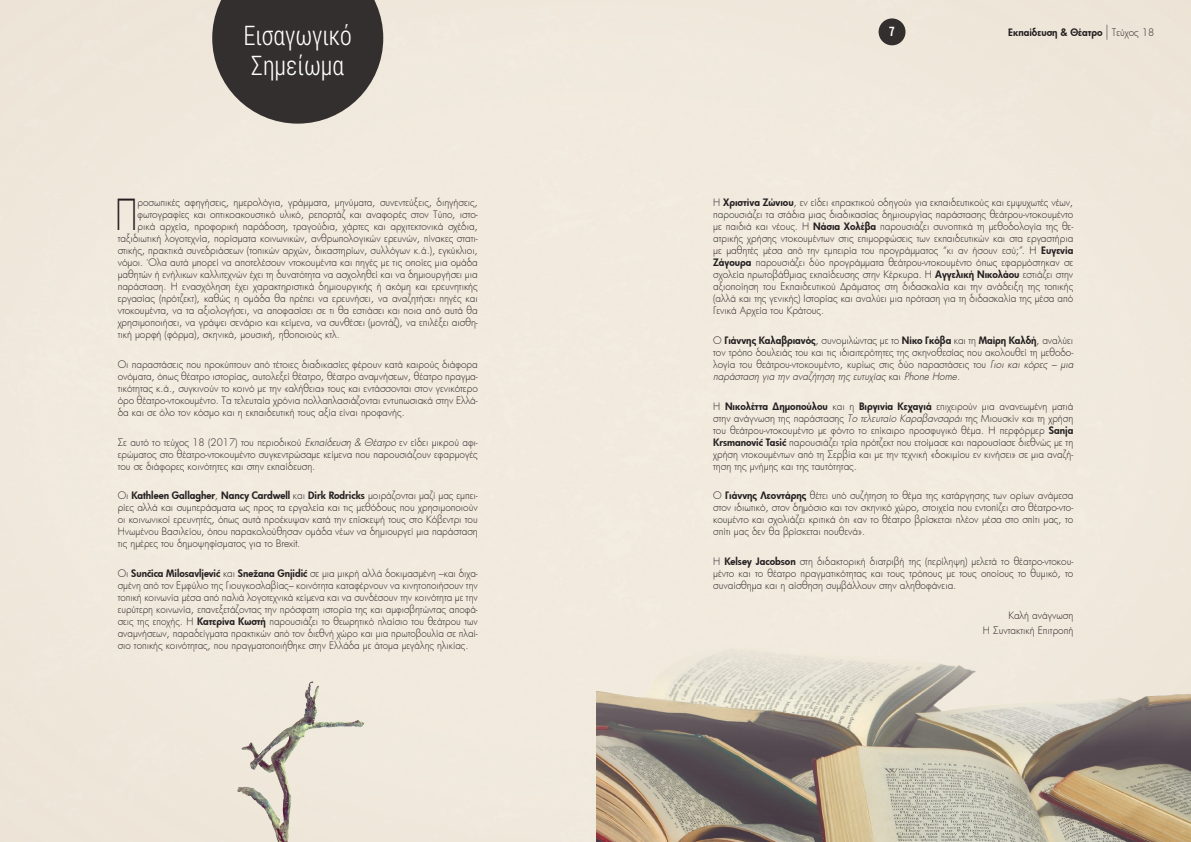
<style>
.page{position:relative;width:1191px;height:842px;background:#f0eadd}
.page>*{position:absolute;margin:0;border:0;box-sizing:border-box;transform-origin:0 0}
.t1{font:300 41.8px "Futura";color:#231f20;scale:.75 1}
.t2{font:300 27px "Roboto Condensed";color:#fff;scale:.95 1}
.t3{font:700 13px "Roboto Condensed";color:#fff;scale:.9 1}
.t4{font:300 10px/12px "Futura";color:#231f20;text-align:justify}
.t5{font:800 10px "Futura";color:#231f20}
.s1{font-style:italic}
.s2{font-weight:800}
.s3{font-weight:300;font-size:15px}
.s4{font-weight:300}
</style>
<div class="page">
<div style="left:878px;top:18px;width:27px;height:27px;background:#332f2f;border-radius:50%"></div>
<svg style="left:212px;top:0;width:171px;height:124px;background:#514d4b"></svg>
<img style="left:596px;top:645px;width:595px;height:197px">
<img style="left:235px;top:682px;width:128px;height:160px">
<p class="t2" style="left:243px;top:16px;width:116px">Εισαγωγικό</p>
<p class="t2" style="left:251px;top:47px;width:99px">Σημείωμα</p>
<p class="t1" style="left:115px;top:187px;width:31px">Π</p>
<p class="t4" style="left:137px;top:196px;width:342px">ροσωπικές αφηγήσεις, ημερολόγια, γράμματα, μηνύματα, συνεντεύξεις, διηγήσεις,</p>
<p class="t4" style="left:137px;top:208px;width:342px">φωτογραφίες και οπτικοακουστικό υλικό, ρεπορτάζ και αναφορές στον Τύπο, ιστο-</p>
<p class="t4" style="left:137px;top:220px;width:342px">ρικά αρχεία, προφορική παράδοση, τραγούδια, χάρτες και αρχιτεκτονικά σχέδια,</p>
<p class="t4" style="left:118px;top:232px;width:362px">ταξιδιωτική λογοτεχνία, πορίσματα κοινωνικών, ανθρωπολογικών ερευνών, πίνακες στατι-</p>
<p class="t4" style="left:118px;top:244px;width:361px">στικής, πρακτικά συνεδριάσεων (τοπικών αρχών, δικαστηρίων, συλλόγων κ.ά.), εγκύκλιοι,</p>
<p class="t4" style="left:118px;top:256px;width:361px">νόμοι. Όλα αυτά μπορεί να αποτελέσουν ντοκουμέντα και πηγές με τις οποίες μια ομάδα</p>
<p class="t4" style="left:118px;top:268px;width:361px">μαθητών ή ενήλικων καλλιτεχνών έχει τη δυνατότητα να ασχοληθεί και να δημιουργήσει μια</p>
<p class="t4" style="left:118px;top:280px;width:361px">παράσταση. Η ενασχόληση έχει χαρακτηριστικά δημιουργικής ή ακόμη και ερευνητικής</p>
<p class="t4" style="left:118px;top:292px;width:362px">εργασίας (πρότζεκτ), καθώς η ομάδα θα πρέπει να ερευνήσει, να αναζητήσει πηγές και</p>
<p class="t4" style="left:118px;top:304px;width:362px">ντοκουμέντα, να τα αξιολογήσει, να αποφασίσει σε τι θα εστιάσει και ποια από αυτά θα</p>
<p class="t4" style="left:118px;top:316px;width:362px">χρησιμοποιήσει, να γράψει σενάριο και κείμενα, να συνθέσει (μοντάζ), να επιλέξει αισθη-</p>
<p class="t4" style="left:118px;top:328px;width:224px">τική μορφή (φόρμα), σκηνικά, μουσική, ηθοποιούς κτλ.</p>
<p class="t4" style="left:118px;top:358px;width:362px">Οι παραστάσεις που προκύπτουν από τέτοιες διαδικασίες φέρουν κατά καιρούς διάφορα ονόματα, όπως θέατρο ιστορίας, αυτολεξεί θέατρο, θέατρο αναμνήσεων, θέατρο πραγμα&shy;τικότητας κ.ά., συγκινούν το κοινό με την «αλήθεια» τους και εντάσσονται στον γενικότερο όρο θέατρο-ντοκουμέντο. Τα τελευταία χρόνια πολλαπλασιάζονται εντυπωσιακά στην Ελλά&shy;δα και σε όλο τον κόσμο και η εκπαιδευτική τους αξία είναι προφανής.</p>
<p class="t4" style="left:118px;top:436px;width:362px">Σε αυτό το τεύχος 18 (2017) του περιοδικού <span class="s1">Εκπαίδευση &amp; Θέατρο</span> εν είδει μικρού αφι&shy;ερώματος στο θέατρο-ντοκουμέντο συγκεντρώσαμε κείμενα που παρουσιάζουν εφαρμογές του σε διάφορες κοινότητες και στην εκπαίδευση.</p>
<p class="t4" style="left:118px;top:489px;width:362px">Οι <span class="s2">Kathleen Gallagher</span>, <span class="s2">Nancy Cardwell</span> και <span class="s2">Dirk Rodricks</span> μοιράζονται μαζί μας εμπει&shy;ρίες αλλά και συμπεράσματα ως προς τα εργαλεία και τις μεθόδους που χρησιμοποιούν οι κοινωνικοί ερευνητές, όπως αυτά προέκυψαν κατά την επίσκεψή τους στο Κόβεντρι του Ηνωμένου Βασιλείου, όπου παρακολούθησαν ομάδα νέων να δημιουργεί μια παράσταση τις ημέρες του δημοψηφίσματος για το Brexit.</p>
<p class="t4" style="left:118px;top:567px;width:362px">Οι <span class="s2">Sunčica Milosavljević</span> και <span class="s2">Snežana Gnjidić</span> σε μια μικρή αλλά δοκιμασμένη –και διχα&shy;σμένη από τον Εμφύλιο της Γιουγκοσλαβίας– κοινότητα καταφέρνουν να κινητοποιήσουν την τοπική κοινωνία μέσα από παλιά λογοτεχνικά κείμενα και να συνδέσουν την κοινότητα με την ευρύτερη κοινωνία, επανεξετάζοντας την πρόσφατη ιστορία της και αμφισβητώντας αποφά&shy;σεις της εποχής. Η <span class="s2">Κατερίνα Κωστή</span> παρουσιάζει το θεωρητικό πλαίσιο του θεάτρου των αναμνήσεων, παραδείγματα πρακτικών από τον διεθνή χώρο και μια πρωτοβουλία σε πλαί&shy;σιο τοπικής κοινότητας, που πραγματοποιήθηκε στην Ελλάδα με άτομα μεγάλης ηλικίας.</p>
<p class="t3" style="left:889px;top:22px;width:8px">7</p>
<p class="t5" style="left:1008px;top:26px;width:148px">Εκπαίδευση &amp; Θέατρο <span class="s3">|</span> <span class="s4">Τεύχος 18</span></p>
<p class="t4" style="left:713px;top:196px;width:362px">Η <span class="s2">Χριστίνα Ζώνιου</span>, εν είδει «πρακτικού οδηγού» για εκπαιδευτικούς και εμψυχωτές νέων, παρουσιάζει τα στάδια μιας διαδικασίας δημιουργίας παράστασης θεάτρου-ντοκουμέντο με παιδιά και νέους. Η <span class="s2">Νάσια Χολέβα</span> παρουσιάζει συνοπτικά τη μεθοδολογία της θε&shy;ατρικής χρήσης ντοκουμέντων στις επιμορφώσεις των εκπαιδευτικών και στα εργαστήρια με μαθητές μέσα από την εμπειρία του προγράμματος “κι αν ήσουν εσύ;”. Η <span class="s2">Ευγενία Ζάγουρα</span> παρουσιάζει δύο προγράμματα θεάτρου-ντοκουμέντο όπως εφαρμόστηκαν σε σχολεία πρωτοβάθμιας εκπαίδευσης στην Κέρκυρα. Η <span class="s2">Αγγελική Νικολάου</span> εστιάζει στην αξιοποίηση του Εκπαιδευτικού Δράματος στη διδασκαλία και την ανάδειξη της τοπικής (αλλά και της γενικής) Ιστορίας και αναλύει μια πρόταση για τη διδασκαλία της μέσα από Γενικά Αρχεία του Κράτους.</p>
<p class="t4" style="left:713px;top:334px;width:364px;text-align:left">Ο <span class="s2">Γιάννης Καλαβριανός</span>, συνομιλώντας με το <span class="s2">Νίκο Γκόβα</span> και τη <span class="s2">Μαίρη Καλδή</span>, αναλύει τον τρόπο δουλειάς του και τις ιδιαιτερότητες της σκηνοθεσίας που ακολουθεί τη μεθοδο&shy;λογία του θεάτρου-ντοκουμέντο, κυρίως στις δύο παραστάσεις του <span class="s1">Γιοι και κόρες – μια παράσταση για την αναζήτηση της ευτυχίας</span> κ α ι <span class="s1">Phone Home</span>.</p>
<p class="t4" style="left:713px;top:400px;width:362px">H <span class="s2">Νικολέττα Δημοπούλου</span> και η <span class="s2">Βιργινία Κεχαγιά</span> επιχειρούν μια ανανεωμένη ματιά στην ανάγνωση της παράστασης <span class="s1">Το τελευταίο Καραβανσαράι</span> της Μιουσκίν και τη χρήση του θεάτρου-ντοκουμέντο με φόντο το επίκαιρο προσφυγικό θέμα. Η περφόρμερ <span class="s2">Sanja Krsmanović Tasić</span> παρουσιάζει τρία πρότζεκτ που ετοίμασε και παρουσίασε διεθνώς με τη χρήση ντοκουμέντων από τη Σερβία και με την τεχνική «δοκιμίου εν κινήσει» σε μια αναζή&shy;τηση της μνήμης και της ταυτότητας.</p>
<p class="t4" style="left:713px;top:489px;width:362px">Ο <span class="s2">Γιάννης Λεοντάρης</span> θέτει υπό συζήτηση το θέμα της κατάργησης των ορίων ανάμεσα στον ιδιωτικό, στον δημόσιο και τον σκηνικό χώρο, στοιχεία που εντοπίζει στο θέατρο-ντο&shy;κουμέντο και σχολιάζει κριτικά ότι «αν το θέατρο βρίσκεται πλέον μέσα στο σπίτι μας, το σπίτι μας δεν θα βρίσκεται πουθενά».</p>
<p class="t4" style="left:713px;top:555px;width:362px">Η <span class="s2">Kelsey Jacobson</span> στη διδακτορική διατριβή της (περίληψη) μελετά το θέατρο-ντοκου&shy;μέντο και το θέατρο πραγματικότητας και τους τρόπους με τους οποίους το θυμικό, το συναίσθημα και η αίσθηση συμβάλλουν στην αληθοφάνεια.</p>
<p class="t4" style="left:1008px;top:609px;width:66px">Καλή ανάγνωση</p>
<p class="t4" style="left:983px;top:624px;width:92px">Η Συντακτική Επιτροπή</p>
</div>
